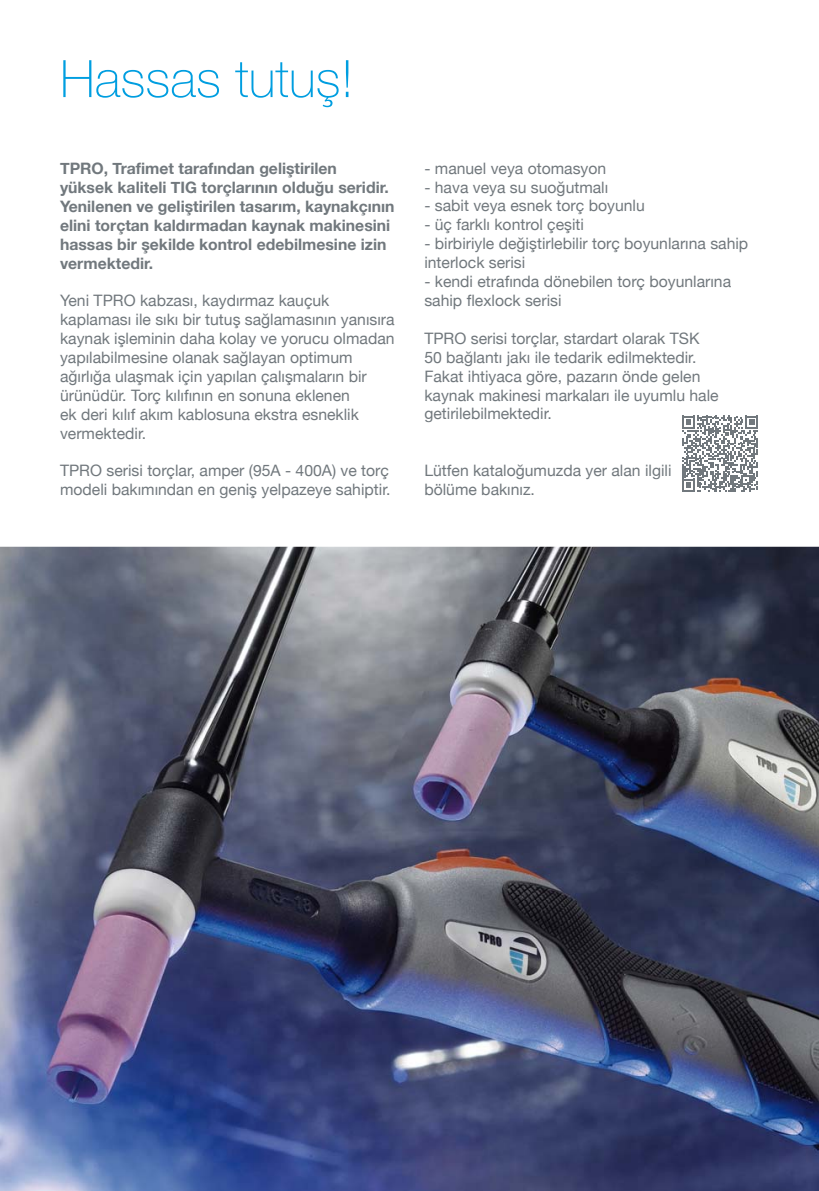
<style>
.page{position:relative;width:819px;height:1191px;background:#fff}
.page>*{position:absolute;margin:0;border:0;box-sizing:border-box;transform-origin:0 0}
.t1{font:100 51.62px "Helvetica Neue";color:#009ee0}
.t2{font:15.75px/18.9px "Helvetica Neue";color:#71787d}
.t3{font:700 15.75px/18.9px "Helvetica Neue";color:#71787d}
</style>
<div class="page">
<img style="left:0;top:547px;width:819px;height:644px">
<svg style="left:682px;top:415px;width:76px;height:77px"></svg>
<h1 class="t1" style="left:60px;top:47px;width:295px">Hassas tutuş!</h1>
<p class="t3" style="left:60px;top:158px;width:336px">TPRO, Trafimet tarafından geliştirilen<br>yüksek kaliteli TIG torçlarının olduğu seridir.<br>Yenilenen ve geliştirilen tasarım, kaynakçının elini torçtan kaldırmadan kaynak makinesini hassas bir şekilde kontrol edebilmesine izin vermektedir.</p>
<p class="t2" style="left:60px;top:291px;width:336px">Yeni TPRO kabzası, kaydırmaz kauçuk kaplaması ile sıkı bir tutuş sağlamasının yanısıra kaynak işleminin daha kolay ve yorucu olmadan yapılabilmesine olanak sağlayan optimum ağırlığa ulaşmak için yapılan çalışmaların bir ürünüdür. Torç kılıfının en sonuna eklenen<br>ek deri kılıf akım kablosuna ekstra esneklik vermektedir.</p>
<p class="t2" style="left:60px;top:461px;width:332px">TPRO serisi torçlar, amper (95A - 400A) ve torç modeli bakımından en geniş yelpazeye sahiptir.</p>
<p class="t2" style="left:424px;top:158px;width:183px">- manuel veya otomasyon</p>
<p class="t2" style="left:424px;top:177px;width:185px">- hava veya su suoğutmalı</p>
<p class="t2" style="left:424px;top:196px;width:222px">- sabit veya esnek torç boyunlu</p>
<p class="t2" style="left:424px;top:215px;width:161px">- üç farklı kontrol çeşiti</p>
<p class="t2" style="left:424px;top:234px;width:325px">- birbiriyle değiştirlebilir torç boyunlarına sahip interlock serisi</p>
<p class="t2" style="left:424px;top:272px;width:308px">- kendi etrafında dönebilen torç boyunlarına sahip flexlock serisi</p>
<p class="t2" style="left:424px;top:328px;width:296px">TPRO serisi torçlar, stardart olarak TSK 50 bağlantı jakı ile tedarik edilmektedir.<br>Fakat ihtiyaca göre, pazarın önde gelen kaynak makinesi markaları ile uyumlu hale getirilebilmektedir.</p>
<p class="t2" style="left:424px;top:461px;width:249px">Lütfen kataloğumuzda yer alan ilgili bölüme bakınız.</p>
</div>
